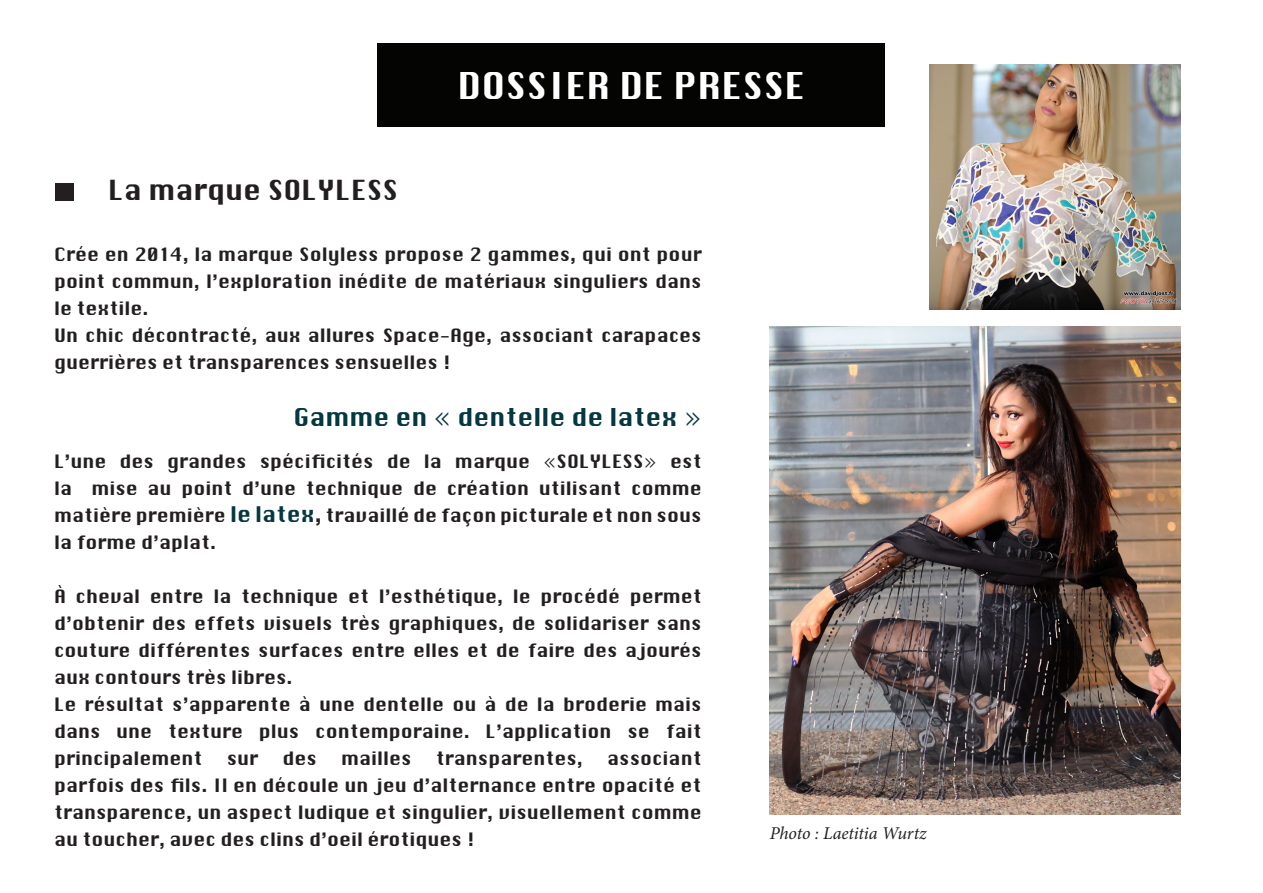
<style>
.page{position:relative;width:1263px;height:893px;background:#fff}
.page>*{position:absolute;margin:0;border:0;box-sizing:border-box;transform-origin:0 0}
.t1{font:36px "Silom";color:#fff}
.t2{font:27px "Silom";color:#231f20}
.t3{font:24px "Silom";color:#063842}
.t4{font:18px/27px "Silom";color:#231f20;text-align:justify}
.t5{font:italic 18px "Minion Pro";letter-spacing:-.005em;color:#231f20}
.s1{font-size:21px;color:#063842}
.s2{font-size:21px}
</style>
<div class="page">
<div style="left:378px;top:43px;width:507px;height:83px;background:#040503"></div>
<div style="left:55px;top:183px;width:19px;height:18px;background:#231f20"></div>
<img style="left:770px;top:326px;width:410px;height:488px">
<img style="left:929px;top:65px;width:251px;height:244px">
<p class="t2" style="left:108px;top:175px;width:292px">La marque SOLYLESS</p>
<p class="t1" style="left:458px;top:66px;width:349px">DOSSIER DE PRESSE</p>
<p class="t4" style="left:54px;top:241px;width:649px">Crée en 2014, la marque Solyless propose 2 gammes, qui ont pour point commun, l’exploration inédite de matériaux singuliers dans le textile.</p>
<p class="t4" style="left:54px;top:322px;width:649px">Un chic décontracté, aux allures Space-Age, associant carapaces guerrières et transparences sensuelles !</p>
<p class="t3" style="left:293px;top:404px;width:410px">Gamme en « dentelle de latex »</p>
<p class="t4" style="left:54px;top:448px;width:649px">L’une des grandes spécificités de la marque «SOLYLESS» est la mise au point d’une technique de création utilisant comme matière première <span class="s1">le latex</span><span class="s2">,</span> travaillé de façon picturale et non sous la forme d’aplat.</p>
<p class="t4" style="left:54px;top:583px;width:649px">À cheval entre la technique et l’esthétique, le procédé permet d’obtenir des effets visuels très graphiques, de solidariser sans couture différentes surfaces entre elles et de faire des ajourés aux contours très libres.</p>
<p class="t4" style="left:54px;top:691px;width:649px">Le résultat s’apparente à une dentelle ou à de la broderie mais dans une texture plus contemporaine. L’application se fait principalement</p>
<p class="t4" style="left:54px;top:745px;width:649px;text-indent:553px">associant parfois des fils. Il en découle un jeu d’alternance entre opacité et transparence, un aspect ludique et singulier, visuellement comme au toucher, avec des clins d’oeil érotiques !</p>
<p class="t4" style="left:227px;top:745px;width:33px">sur</p>
<p class="t4" style="left:282px;top:745px;width:36px">des</p>
<p class="t4" style="left:341px;top:745px;width:72px">mailles</p>
<p class="t4" style="left:436px;top:745px;width:149px">transparentes,</p>
<p class="t5" style="left:770px;top:821px;width:159px">Photo : Laetitia Wurtz</p>
</div>
